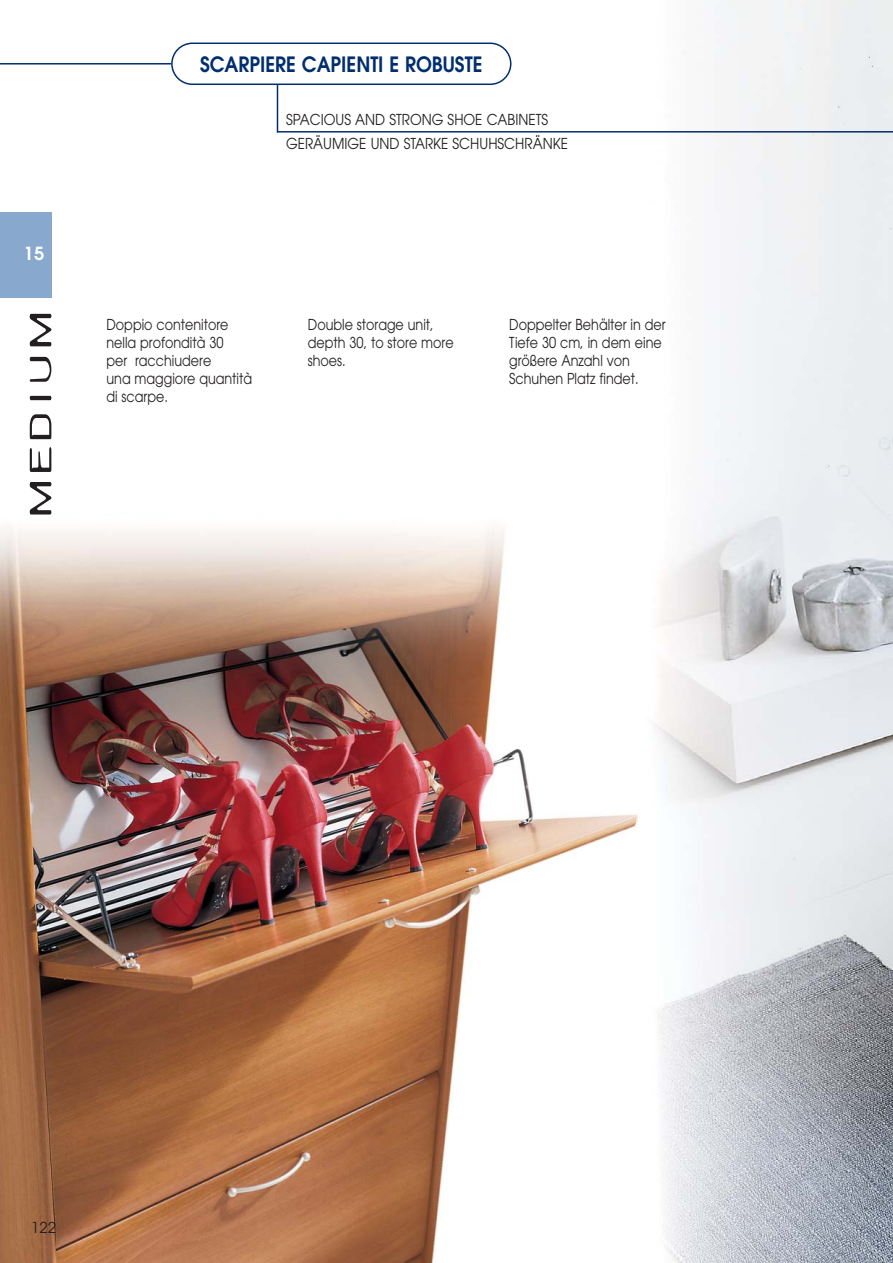
<style>
.page{position:relative;width:893px;height:1263px;background:#fff}
.page>*{position:absolute;margin:0;border:0;box-sizing:border-box;transform-origin:0 0}
.t1{font:27px "Template Gothic";letter-spacing:.055em;color:#231f20;scale:2 1}
.t2{font:600 21px "Avant Garde";color:#002e6e;scale:.9 1}
.t3{font:600 18px "Avant Garde";color:#fff}
.t4{font:15px/18px "Avant Garde";color:#231f20;scale:.85 1}
.t5{font:15px/24px "Avant Garde";color:#231f20;scale:.9 1}
.t6{font:15px "Avant Garde";color:#231f20}
</style>
<div class="page">
<img style="left:655px;top:0;width:237px;height:1263px">
<img style="left:0;top:526px;width:637px;height:737px">
<div style="left:0;top:213px;width:51px;height:85px;background:#88a8ce"></div>
<svg style="left:171px;top:42px;width:721px;height:91px"></svg>
<hr style="left:277px;top:85px;width:1px;height:48px;background:#002e6e">
<hr style="left:0;top:63px;width:171px;height:2px;background:#002e6e">
<p class="t3" style="left:24px;top:247px;width:22px">15</p>
<h1 class="t1" style="left:29px;top:518px;width:105px;rotate:-90deg">MEDIUM</h1>
<h2 class="t2" style="left:200px;top:56px;width:315px">SCARPIERE CAPIENTI E ROBUSTE</h2>
<p class="t5" style="left:286px;top:109px;width:315px">SPACIOUS AND STRONG SHOE CABINETS<br>GERÄUMIGE UND STARKE SCHUHSCHRÄNKE</p>
<p class="t4" style="left:106px;top:317px;width:173px">Doppio contenitore nella profondità 30<br>per racchiudere<br>una maggiore quantità di scarpe.</p>
<p class="t4" style="left:308px;top:317px;width:173px">Double storage unit, depth 30, to store more shoes.</p>
<p class="t4" style="left:509px;top:317px;width:186px">Doppelter Behälter in der<br>Tiefe 30 cm, in dem eine größere Anzahl von<br>Schuhen Platz findet.</p>
<p class="t6" style="left:31px;top:1222px;width:26px">122</p>
</div>
